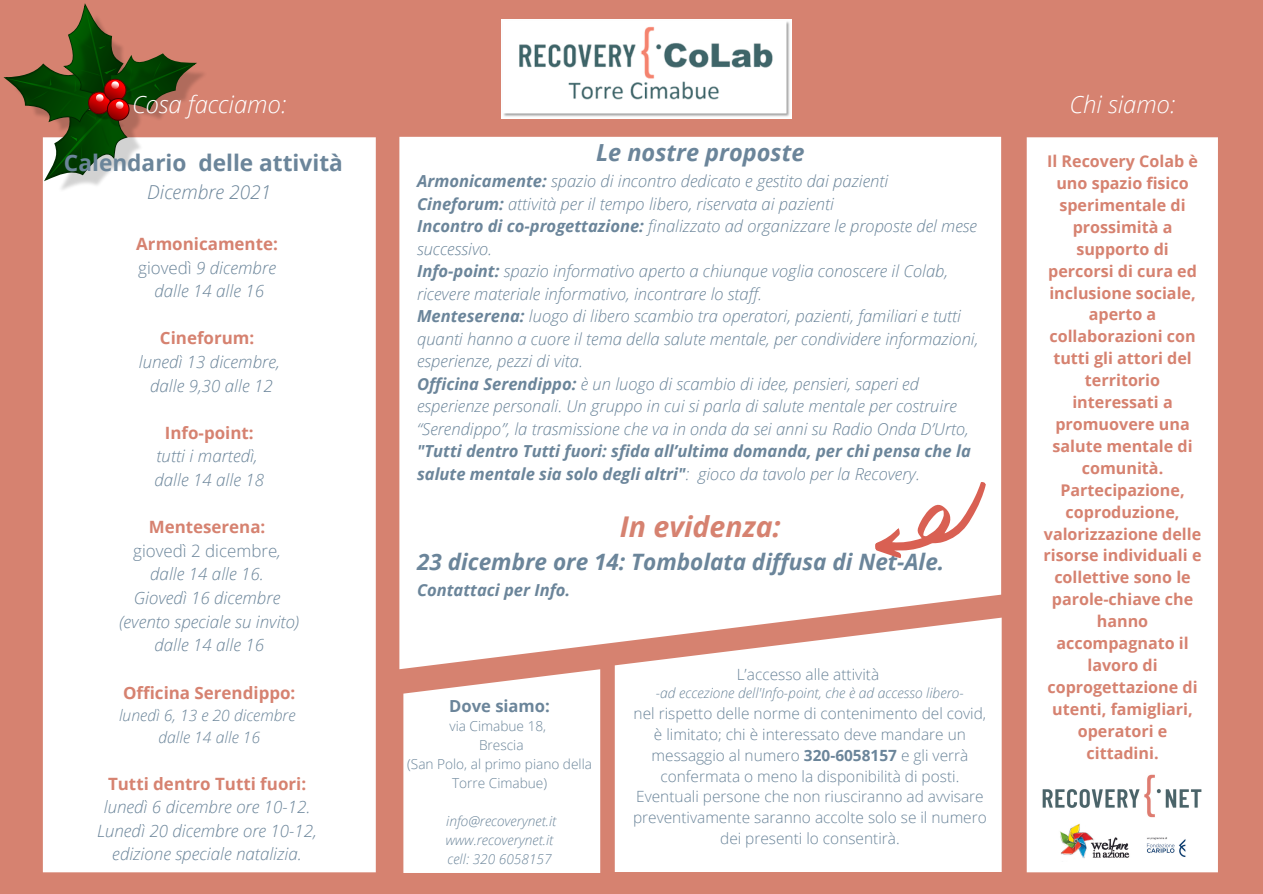
<style>
.page{position:relative;width:1263px;height:894px;background:#fff}
.page>*{position:absolute;margin:0;border:0;box-sizing:border-box;transform-origin:0 0}
.t1{font:italic 700 28.5px "Open Sans";color:#d68270}
.t2{font:italic 300 23.85px "Open Sans";color:#fff}
.t3{font:italic 700 23.55px "Open Sans";color:#6b859a}
.t4{font:700 22.65px "Open Sans";color:#6b859a}
.t5{font:italic 700 22.5px "Open Sans";color:#6b859a}
.t6{font:italic 300 19.2px "Open Sans";color:#6b859a}
.t7{font:italic 300 16.95px "Open Sans";color:#6b859a}
.t8{font:700 16.95px "Open Sans";color:#d68270}
.t9{font:300 16.95px "Open Sans";color:#6b859a}
.t10{font:700 16.65px "Open Sans";color:#6b859a}
.t11{font:italic 300 16.5px/22.5px "Open Sans";color:#6b859a}
.t12{font:italic 700 16.5px/22.5px "Open Sans";color:#6b859a}
.t13{font:700 16.05px/21.9px "Open Sans";color:#d68270;text-align:center}
.t14{font:italic 300 15.75px "Open Sans";color:#6b859a}
.t15{font:300 15.45px/20.9px "Open Sans";color:#6b859a;text-align:center}
.t16{font:italic 300 13.95px "Open Sans";color:#6b859a}
.t17{font:300 13.65px/18.9px "Open Sans";color:#6b859a;text-align:center}
.t18{font:italic 300 13.65px "Open Sans";color:#6b859a}
.s1{font-style:normal}
.s2{font-style:italic}
.s3{font-weight:700}
.s4{font-weight:300}
</style>
<div class="page">
<div style="left:0;top:0;width:1263px;height:893px;background:#d68270"></div>
<div style="left:44px;top:138px;width:331px;height:733px;background:#fff"></div>
<hr style="left:43px;top:139px;width:2px;height:731px;background:#fff">
<hr style="left:374px;top:139px;width:2px;height:731px;background:#fff">
<hr style="left:45px;top:870px;width:329px;height:2px;background:#fff">
<hr style="left:45px;top:137px;width:329px;height:2px;background:#fff">
<div style="left:399px;top:137px;width:602px;height:532px;background:#fff"></div>
<svg style="left:615px;top:617px;width:387px;height:254px;background:#fcf6f5"></svg>
<div style="left:403px;top:669px;width:197px;height:203px;background:#fff"></div>
<div style="left:1028px;top:138px;width:189px;height:733px;background:#fff"></div>
<hr style="left:1027px;top:139px;width:1px;height:731px;background:#fff">
<hr style="left:1216px;top:139px;width:2px;height:731px;background:#fff">
<hr style="left:1028px;top:870px;width:188px;height:2px;background:#fff">
<hr style="left:1028px;top:137px;width:188px;height:2px;background:#fff">
<svg style="left:873px;top:474px;width:128px;height:103px;background:#f9e9e7"></svg>
<img style="left:1042px;top:774px;width:160px;height:84px">
<img style="left:502px;top:19px;width:290px;height:99px">
<img style="left:42px;top:72px;width:167px;height:122px">
<svg style="left:3px;top:3px;width:197px;height:180px"></svg>
<p class="t2" style="left:132px;top:87px;width:156px">Cosa facciamo:</p>
<p class="t2" style="left:1069px;top:87px;width:108px">Chi siamo:</p>
<p class="t4" style="left:64px;top:147px;width:280px">Calendario delle attività</p>
<p class="t6" style="left:147px;top:178px;width:125px">Dicembre 2021</p>
<p class="t8" style="left:136px;top:232px;width:143px">Armonicamente:</p>
<p class="t7" style="left:138px;top:255px;width:139px"><span class="s1">giovedì</span> 9 dicembre</p>
<p class="t7" style="left:154px;top:279px;width:111px">dalle 14 alle 16</p>
<p class="t8" style="left:160px;top:326px;width:96px">Cineforum:</p>
<p class="t7" style="left:139px;top:350px;width:143px">lunedì 13 dicembre,</p>
<p class="t7" style="left:150px;top:373px;width:124px">dalle 9,30 alle 12</p>
<p class="t8" style="left:165px;top:420px;width:90px">Info-point:</p>
<p class="t7" style="left:157px;top:444px;width:103px">tutti i martedì,</p>
<p class="t7" style="left:154px;top:468px;width:111px">dalle 14 alle 18</p>
<p class="t8" style="left:149px;top:515px;width:118px">Menteserena:</p>
<p class="t9" style="left:133px;top:538px;width:149px">giovedì 2 dicembre<span class="s2">,</span></p>
<p class="t7" style="left:150px;top:562px;width:115px">dalle 14 alle 16.</p>
<p class="t7" style="left:134px;top:585px;width:148px">Giovedì 16 dicembre</p>
<p class="t7" style="left:119px;top:609px;width:182px">(evento speciale su invito)</p>
<p class="t7" style="left:154px;top:633px;width:111px">dalle 14 alle 16</p>
<p class="t8" style="left:123px;top:680px;width:174px">Officina Serendippo:</p>
<p class="t14" style="left:119px;top:703px;width:178px">lunedì 6, 13 e 20 dicembre</p>
<p class="t14" style="left:158px;top:725px;width:103px">dalle 14 alle 16</p>
<p class="t8" style="left:108px;top:771px;width:200px">Tutti dentro Tutti fuori:</p>
<p class="t7" style="left:104px;top:794px;width:208px">lunedì 6 dicembre ore 10-12.</p>
<p class="t7" style="left:97px;top:818px;width:221px">Lunedì 20 dicembre ore 10-12,</p>
<p class="t7" style="left:112px;top:842px;width:191px">edizione speciale natalizia.</p>
<p class="t3" style="left:596px;top:136px;width:210px">Le nostre proposte</p>
<p class="t11" style="left:417px;top:169px;width:473px"><span class="s3">Armonicamente:</span> spazio di incontro dedicato e gestito dai pazienti</p>
<p class="t11" style="left:417px;top:192px;width:418px"><span class="s3">Cineforum:</span> attività per il tempo libero, riservata ai pazienti</p>
<p class="t11" style="left:417px;top:214px;width:562px"><span class="s3">Incontro di co-progettazione:</span> finalizzato ad organizzare le proposte del mese successivo.</p>
<p class="t11" style="left:417px;top:259px;width:533px"><span class="s3">Info-point:</span> spazio informativo aperto a chiunque voglia conoscere il Colab, ricevere materiale informativo, incontrare lo staff.</p>
<p class="t11" style="left:417px;top:304px;width:563px"><span class="s3">Menteserena:</span> luogo di libero scambio tra operatori, pazienti, familiari e tutti quanti hanno a cuore il tema della salute mentale, per condividere informazioni, esperienze, pezzi di vita.</p>
<p class="t11" style="left:417px;top:372px;width:553px"><span class="s3">Officina Serendippo:</span> è un luogo di scambio di idee, pensieri, saperi ed esperienze personali. Un gruppo in cui si parla di salute mentale per costruire “Serendippo”, la trasmissione che va in onda da sei anni su Radio Onda D’Urto,</p>
<p class="t12" style="left:417px;top:439px;width:555px">"Tutti dentro Tutti fuori: sfida all’ultima domanda, per chi pensa che la salute mentale sia solo degli altri"<span class="s4">: gioco da tavolo per la Recovery.</span></p>
<p class="t1" style="left:620px;top:506px;width:163px">In evidenza:</p>
<p class="t5" style="left:417px;top:545px;width:529px">23 dicembre ore 14: Tombolata diffusa di Net-Ale.</p>
<p class="t12" style="left:417px;top:578px;width:155px">Contattaci per Info.</p>
<p class="t10" style="left:449px;top:693px;width:102px">Dove siamo:</p>
<p class="t17" style="left:449px;top:716px;width:98px">via Cimabue 18,</p>
<p class="t17" style="left:479px;top:735px;width:46px">Brescia</p>
<p class="t17" style="left:407px;top:754px;width:186px">(San Polo, al primo piano della<br>Torre Cimabue)</p>
<p class="t18" style="left:446px;top:811px;width:112px">info@recoverynet.it</p>
<p class="t18" style="left:446px;top:830px;width:109px">www.recoverynet.it</p>
<p class="t18" style="left:448px;top:849px;width:106px">cell: 320 6058157</p>
<p class="t15" style="left:737px;top:663px;width:144px">L’accesso alle attività</p>
<p class="t16" style="left:656px;top:683px;width:309px">-ad eccezione dell'Info-point, che è ad accesso libero-</p>
<p class="t15" style="left:633px;top:702px;width:355px">nel rispetto delle norme di contenimento del covid, è limitato; chi è interessato deve mandare un messaggio al numero <span class="s3">320-6058157</span> e gli verrà confermata o meno la disponibilità di posti.<br>Eventuali persone che non riusciranno ad avvisare preventivamente saranno accolte solo se il numero dei presenti lo consentirà.</p>
<p class="t13" style="left:1044px;top:150px;width:159px">Il Recovery Colab è uno spazio fisico sperimentale di prossimità a supporto di percorsi di cura ed inclusione sociale, aperto a collaborazioni con tutti gli attori del territorio interessati a promuovere una salute mentale di comunità.<br>Partecipazione, coproduzione, valorizzazione delle risorse individuali e collettive sono le parole-chiave che hanno accompagnato il lavoro di coprogettazione di</p>
<p class="t13" style="left:1052px;top:697px;width:142px">utenti, famigliari, operatori e cittadini.</p>
</div>
